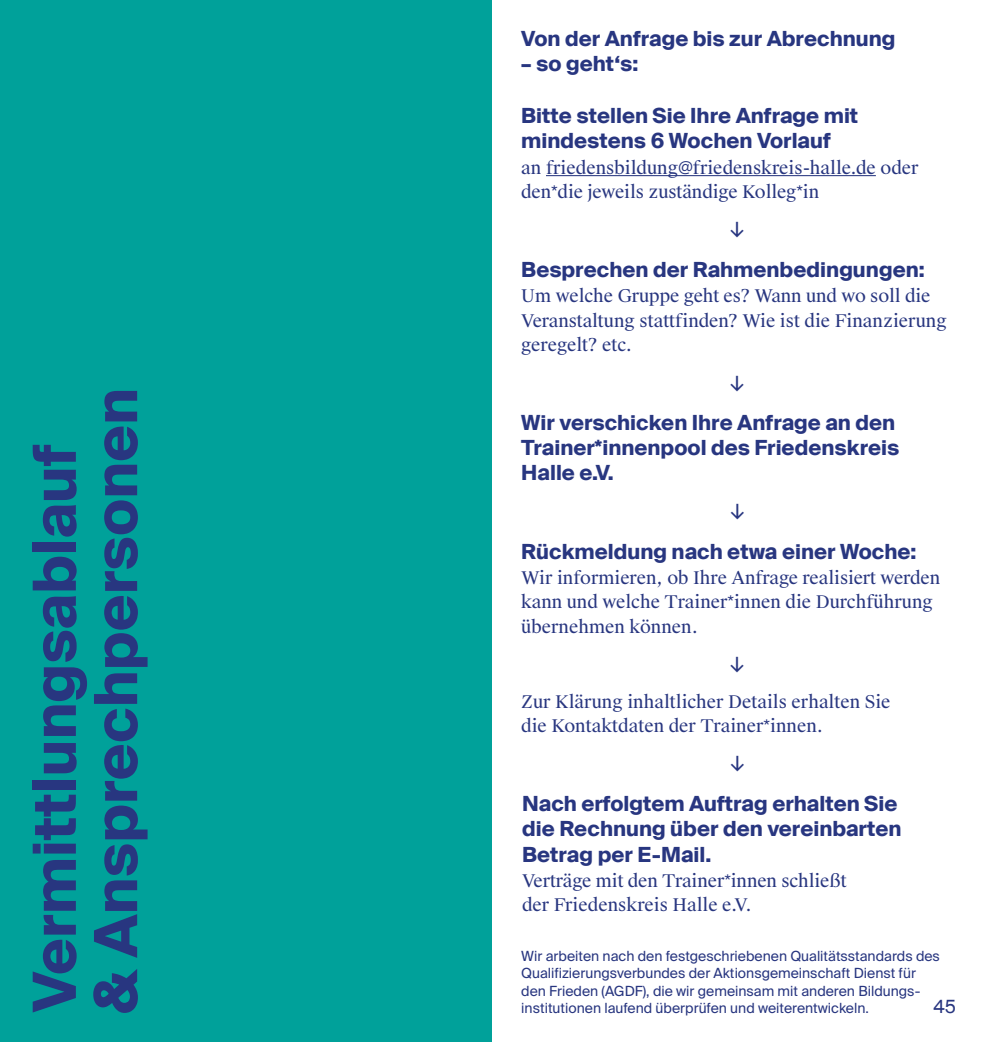
<style>
.page{position:relative;width:983px;height:1042px;background:#fff}
.page>*{position:absolute;margin:0;border:0;box-sizing:border-box;transform-origin:0 0}
.t1{font:700 59.5px/61.2px "Suisse Intl";color:#283680}
.t2{font:700 21px/25.2px "Suisse Intl";color:#283680}
.t3{font:21px "Suisse Intl";color:#283680}
.t4{font:18.38px "Suisse Intl";color:#283680}
.t5{font:17.5px/24.5px "Suisse Works";color:#283680}
.t6{font:14px/17.5px "Suisse Intl";color:#283680}
</style>
<div class="page">
<div style="left:0;top:0;width:491px;height:1042px;background:#00a19a"></div>
<hr style="left:546px;top:175px;width:329px;height:1px;background:#283680">
<h1 class="t1" style="left:25px;top:1012px;width:626px;rotate:-90deg">Vermittlungsablauf &amp; Ansprechpersonen</h1>
<p class="t2" style="left:521px;top:26px;width:375px">Von der Anfrage bis zur Abrechnung</p>
<p class="t2" style="left:521px;top:51px;width:119px">– so geht‘s:</p>
<p class="t2" style="left:521px;top:103px;width:338px">Bitte stellen Sie Ihre Anfrage mit mindestens 6 Wochen Vorlauf</p>
<p class="t5" style="left:521px;top:156px;width:398px">an friedensbildung@friedenskreis-halle.de oder den*die jeweils zuständige Kolleg*in</p>
<p class="t3" style="left:751px;top:221px;width:18px;rotate:90deg">→</p>
<p class="t2" style="left:521px;top:257px;width:405px">Besprechen der Rahmenbedingungen:</p>
<p class="t5" style="left:521px;top:284px;width:427px">Um welche Gruppe geht es? Wann und wo soll die<br>Veranstaltung stattfinden? Wie ist die Finanzierung geregelt? etc.</p>
<p class="t3" style="left:751px;top:375px;width:18px;rotate:90deg">→</p>
<p class="t2" style="left:521px;top:410px;width:379px">Wir verschicken Ihre Anfrage an den<br>Trainer*innenpool des Friedenskreis<br>Halle e.V.</p>
<p class="t3" style="left:751px;top:503px;width:18px;rotate:90deg">→</p>
<p class="t2" style="left:521px;top:539px;width:396px">Rückmeldung nach etwa einer Woche:</p>
<p class="t5" style="left:521px;top:566px;width:420px">Wir informieren, ob Ihre Anfrage realisiert werden kann und welche Trainer*innen die Durchführung übernehmen können.</p>
<p class="t3" style="left:751px;top:656px;width:18px;rotate:90deg">→</p>
<p class="t5" style="left:521px;top:690px;width:370px">Zur Klärung inhaltlicher Details erhalten Sie die Kontaktdaten der Trainer*innen.</p>
<p class="t3" style="left:751px;top:755px;width:18px;rotate:90deg">→</p>
<p class="t2" style="left:522px;top:791px;width:381px">Nach erfolgtem Auftrag erhalten Sie die Rechnung über den vereinbarten<br>Betrag per E-Mail.</p>
<p class="t5" style="left:522px;top:869px;width:326px">Verträge mit den Trainer*innen schließt der Friedenskreis Halle e.V.</p>
<p class="t6" style="left:521px;top:947px;width:420px">Wir arbeiten nach den festgeschriebenen Qualitätsstandards des Qualifizierungsverbundes der Aktionsgemeinschaft Dienst für den Frieden (AGDF), die wir gemeinsam mit anderen Bildungs&shy;institutionen laufend überprüfen und weiterentwickeln.</p>
<p class="t4" style="left:933px;top:995px;width:24px">45</p>
</div>
